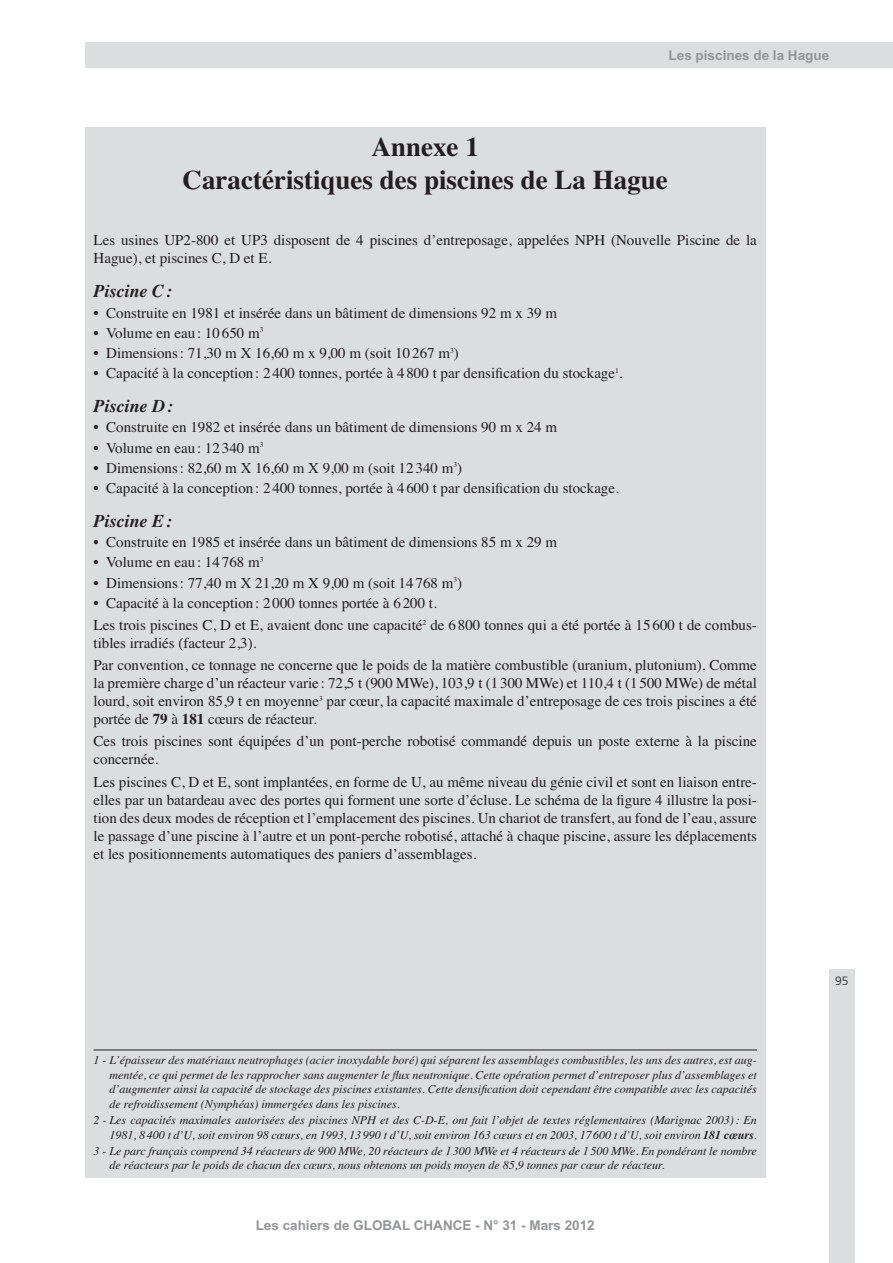
<style>
.page{position:relative;width:893px;height:1263px;background:#fff}
.page>*{position:absolute;margin:0;border:0;box-sizing:border-box;transform-origin:0 0}
.t1{font:700 27px/32.4px "Times";color:#231f20;text-align:center}
.t2{font:italic 700 18px "Times";color:#231f20}
.t3{font:15px/18px "Times";color:#231f20}
.t4{font:700 13.5px "Arial";color:#939598}
.t5{font:italic 12px/14.4px "Times";color:#231f20;text-align:justify}
.t6{font:300 12px "Frutiger";color:#231f20}
.s1{font-weight:700}
</style>
<div class="page">
<div style="left:829px;top:969px;width:26px;height:294px;background:#dcddde"></div>
<div style="left:85px;top:43px;width:808px;height:25px;background:#dcddde"></div>
<div style="left:85px;top:128px;width:680px;height:1050px;background:#dcddde"></div>
<hr style="left:94px;top:1049px;width:663px;height:1px;background:#231f20">
<p class="t4" style="left:669px;top:48px;width:162px">Les piscines de la Hague</p>
<p class="t1" style="left:183px;top:133px;width:487px">Annexe 1<br>Caractéristiques des piscines de La Hague</p>
<p class="t3" style="left:94px;top:232px;width:665px">Les usines UP2-800 et UP3 disposent de 4 piscines d’entreposage, appelées NPH (Nouvelle Piscine de la<br>Hague), et piscines C, D et E.</p>
<p class="t2" style="left:94px;top:285px;width:80px">Piscine C :</p>
<p class="t3" style="left:94px;top:305px;width:465px">• Construite en 1981 et insérée dans un bâtiment de dimensions 92 m x 39 m</p>
<p class="t3" style="left:94px;top:325px;width:171px">• Volume en eau : 10 650 m<sup>3</sup></p>
<p class="t3" style="left:94px;top:345px;width:367px">• Dimensions : 71,30 m X 16,60 m x 9,00 m (soit 10 267 m<sup>3</sup>)</p>
<p class="t3" style="left:94px;top:365px;width:531px">• Capacité à la conception : 2 400 tonnes, portée à 4 800 t par densification du stockage<sup>1</sup>.</p>
<p class="t2" style="left:94px;top:400px;width:81px">Piscine D :</p>
<p class="t3" style="left:94px;top:420px;width:465px">• Construite en 1982 et insérée dans un bâtiment de dimensions 90 m x 24 m</p>
<p class="t3" style="left:94px;top:440px;width:171px">• Volume en eau : 12 340 m<sup>3</sup></p>
<p class="t3" style="left:94px;top:460px;width:370px">• Dimensions : 82,60 m X 16,60 m X 9,00 m (soit 12 340 m<sup>3</sup>)</p>
<p class="t3" style="left:94px;top:480px;width:527px">• Capacité à la conception : 2 400 tonnes, portée à 4 600 t par densification du stockage.</p>
<p class="t2" style="left:94px;top:514px;width:80px">Piscine E :</p>
<p class="t3" style="left:94px;top:535px;width:465px">• Construite en 1985 et insérée dans un bâtiment de dimensions 85 m x 29 m</p>
<p class="t3" style="left:94px;top:555px;width:171px">• Volume en eau : 14 768 m<sup>3</sup></p>
<p class="t3" style="left:94px;top:575px;width:370px">• Dimensions : 77,40 m X 21,20 m X 9,00 m (soit 14 768 m<sup>3</sup>)</p>
<p class="t3" style="left:94px;top:593px;width:665px;line-height:22.2px">• Capacité à la conception : 2 000 tonnes portée à 6 200 t.<br>Les trois piscines C, D et E, avaient donc une capacité<sup>2</sup> de 6 800 tonnes qui a été portée à 15 600 t de combus-</p>
<p class="t3" style="left:94px;top:633px;width:665px;line-height:22.2px">tibles irradiés (facteur 2,3).<br>Par convention, ce tonnage ne concerne que le poids de la matière combustible (uranium, plutonium). Comme</p>
<p class="t3" style="left:94px;top:675px;width:665px;text-align:justify">la première charge d’un réacteur varie : 72,5 t (900 MWe), 103,9 t (1 300 MWe) et 110,4 t (1 500 MWe) de métal lourd, soit environ 85,9 t en moyenne<sup>3</sup> par cœur, la capacité maximale d’entreposage de ces trois piscines a été portée de <span class="s1">79</span> à <span class="s1">181</span> cœurs de réacteur.</p>
<p class="t3" style="left:94px;top:734px;width:665px">Ces trois piscines sont équipées d’un pont-perche robotisé commandé depuis un poste externe à la piscine concernée.</p>
<p class="t3" style="left:94px;top:774px;width:665px;text-align:justify">Les piscines C, D et E, sont implantées, en forme de U, au même niveau du génie civil et sont en liaison entre&shy;elles par un batardeau avec des portes qui forment une sorte d’écluse. Le schéma de la figure 4 illustre la posi&shy;tion des deux modes de réception et l’emplacement des piscines. Un chariot de transfert, au fond de l’eau, assure le passage d’une piscine à l’autre et un pont-perche robotisé, attaché à chaque piscine, assure les déplacements et les positionnements automatiques des paniers d’assemblages.</p>
<p class="t5" style="left:110px;top:1054px;width:649px;text-indent:-16px">1 - L’épaisseur des matériaux neutrophages (acier inoxydable boré) qui séparent les assemblages combustibles, les uns des autres, est aug&shy;mentée, ce qui permet de les rapprocher sans augmenter le flux neutronique. Cette opération permet d’entreposer plus d’assemblages et d’augmenter ainsi la capacité de stockage des piscines existantes. Cette densification doit cependant être compatible avec les capacités de refroidissement (Nymphéas) immergées dans les piscines.</p>
<p class="t5" style="left:94px;top:1114px;width:665px;text-align:right">2 - Les capacités maximales autorisées des piscines NPH et des C-D-E, ont fait l’objet de textes réglementaires (Marignac 2003) : En<br>1981, 8 400 t d’U, soit environ 98 cœurs, en 1993, 13 990 t d’U, soit environ 163 cœurs et en 2003, 17 600 t d’U, soit environ <span class="s1">181 cœurs</span>.</p>
<p class="t5" style="left:110px;top:1145px;width:649px;text-indent:-16px">3 - Le parc français comprend 34 réacteurs de 900 MWe, 20 réacteurs de 1 300 MWe et 4 réacteurs de 1 500 MWe. En pondérant le nombre de réacteurs par le poids de chacun des cœurs, nous obtenons un poids moyen de 85,9 tonnes par cœur de réacteur.</p>
<p class="t4" style="left:256px;top:1218px;width:341px">Les cahiers de GLOBAL CHANCE - N° 31 - Mars 2012</p>
<p class="t6" style="left:835px;top:976px;width:15px">95</p>
</div>
